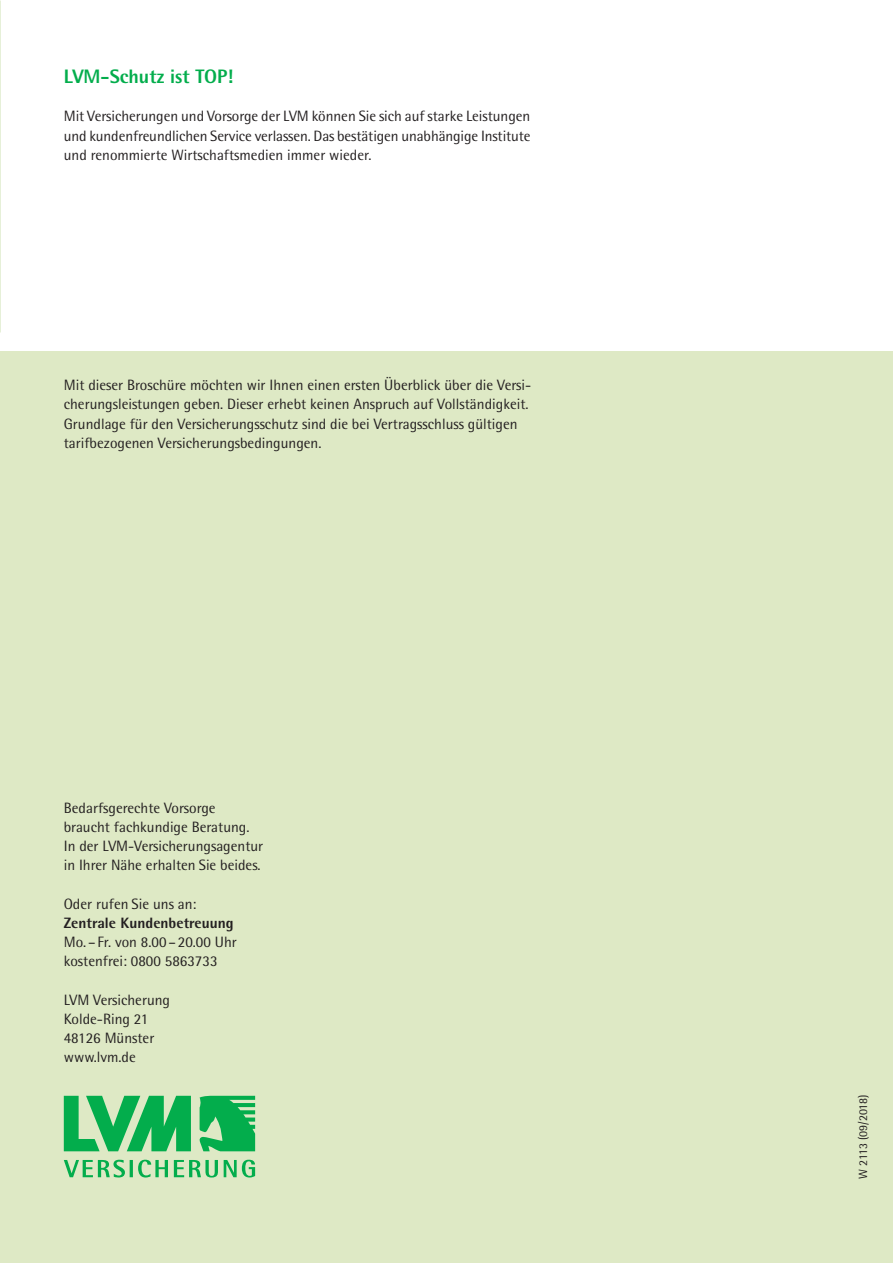
<style>
.page{position:relative;width:893px;height:1263px;background:#fff}
.page>*{position:absolute;margin:0;border:0;box-sizing:border-box;transform-origin:0 0}
.t1{font:800 19.5px "Lvm Rotis";color:#03ad4c}
.t2{font:15px/19.2px "Lvm Rotis";color:#231f20}
.t3{font:800 15px "Lvm Rotis";color:#231f20}
.t4{font:12px "Lvm Rotis";color:#231f20}
</style>
<div class="page">
<div style="left:0;top:352px;width:893px;height:911px;background:#dee9c5"></div>
<svg style="left:64px;top:1096px;width:191px;height:81px"></svg>
<h1 class="t1" style="left:64px;top:64px;width:171px">LVM-Schutz ist TOP!</h1>
<p class="t2" style="left:64px;top:107px;width:468px;text-align:justify">Mit Versicherungen und Vorsorge der LVM können Sie sich auf starke Leistungen und kundenfreundlichen Service verlassen. Das bestätigen unabhängige Institute und renommierte Wirtschaftsmedien immer wieder.</p>
<p class="t2" style="left:64px;top:375px;width:469px">Mit dieser Broschüre möchten wir Ihnen einen ersten Überblick über die Versi&shy;cherungsleistungen geben. Dieser erhebt keinen Anspruch auf Vollständigkeit.<br>Grundlage für den Versicherungsschutz sind die bei Vertragsschluss gültigen tarifbezogenen Versicherungsbedingungen.</p>
<p class="t2" style="left:64px;top:798px;width:201px">Bedarfsgerechte Vorsorge braucht fachkundige Beratung.<br>In der LVM-Versicherungsagentur in Ihrer Nähe erhalten Sie beides.</p>
<p class="t2" style="left:64px;top:894px;width:134px">Oder rufen Sie uns an:</p>
<p class="t3" style="left:64px;top:913px;width:171px">Zentrale Kundenbetreuung</p>
<p class="t2" style="left:64px;top:932px;width:175px">Mo.–Fr. von 8.00–20.00 Uhr kostenfrei: 0800 5863733</p>
<p class="t2" style="left:64px;top:990px;width:108px">LVM Versicherung<br>Kolde-Ring 21<br>48126 Münster www.lvm.de</p>
<p class="t4" style="left:856px;top:1178px;width:86px;rotate:-90deg">W 2113 (09/2018)</p>
</div>
